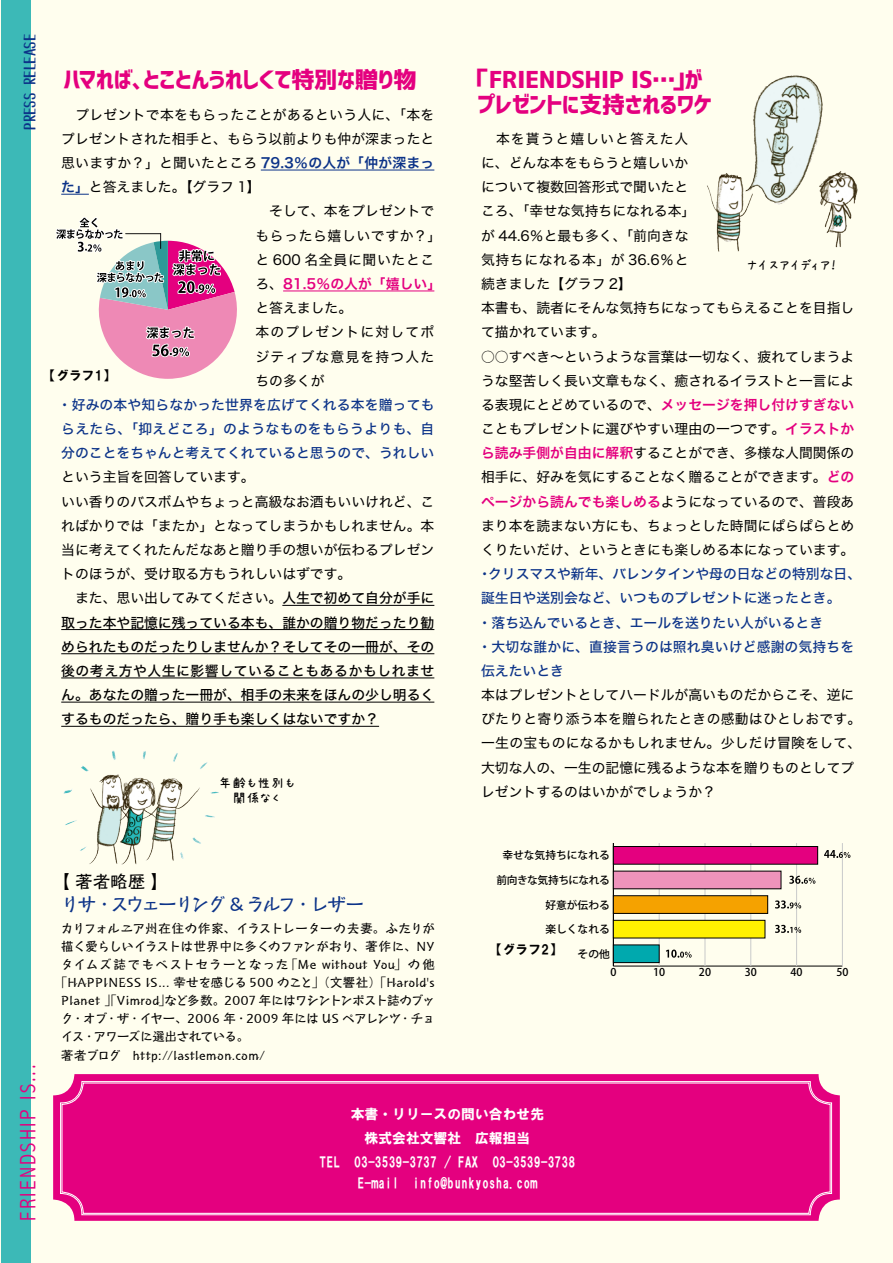
<style>
.page{position:relative;width:893px;height:1263px;background:#fffeee}
.page>*{position:absolute;margin:0;border:0;box-sizing:border-box;transform-origin:0 0}
.t1{font:23.4px "Corporate Logo Bold";letter-spacing:-.025em;color:#e4007f}
.t2{font:300 condensed 22.35px "Abadi";letter-spacing:.1em;color:#e4007f}
.t3{font:18px "Kumoya Std";letter-spacing:-.11em;color:#0c3388}
.t4{font:18px "Kumoya Std";letter-spacing:-.09em;color:#0c3388}
.t5{font:16.95px "Kumoya Std";color:#000}
.t6{font:14.85px "Tanuki Permanent Marker";color:#0c3388}
.t7{font:13.8px/24.2px "Hira Kaku Std N W4";color:#000}
.t8{font:13.8px/24.2px "Hira Kaku Std N W5";color:#0c3388;text-align:justify}
.t9{font:13.8px/24.2px "Hira Kaku Std N W5";color:#000;text-align:justify}
.t10{font:13.8px/21.3px "HG Soei Kakugothic UB";color:#fff}
.t11{font:13.8px "Hira Kaku Std N W6";color:#e4007f}
.t12{font:13.8px/24.2px "Hira Kaku Std N W4";letter-spacing:.085em;color:#000}
.t13{font:13.8px "Hira Kaku Std N W4";letter-spacing:.02em;color:#000}
.t14{font:13.8px/14.9px "AP Japanesefont";color:#000;text-align:center}
.t15{font:13.8px "Hira Kaku Std N W4";letter-spacing:.045em;color:#000}
.t16{font:13.8px "Hira Kaku Std N W4";letter-spacing:.05em;color:#000}
.t17{font:12.75px "HGS Soei Kakugothic UB";color:#000}
.t18{font:12.15px/18px "Kumoya Std";letter-spacing:.02em;color:#000;text-align:right}
.t19{font:12.15px "Kumoya Std";color:#000}
.t20{font:12.15px "Kumoya Std";letter-spacing:.12em;color:#000}
.t21{font:500 10.65px "Koz Go Pr 6 N";color:#000}
.t22{font:500 10.65px "Koz Go Pr 6 N";letter-spacing:-.045em;color:#000}
.s1{font-family:"Hira Kaku Std N W6";color:#0c3388}
.s2{font-family:"Hira Kaku Std N W4";color:#000}
.s3{font-family:"Hira Kaku Std N W5"}
.s4{font-family:"Hira Kaku Std N W6";color:#e4007f}
</style>
<div class="page">
<div style="left:1px;top:0;width:30px;height:1263px;background:#3cb9b7"></div>
<div style="left:53px;top:1074px;width:787px;height:147px;background:#e4007f;border-radius:21px"></div>
<svg style="left:60px;top:1081px;width:772px;height:134px"></svg>
<div style="left:61px;top:1082px;width:770px;height:132px;border:1px solid #fff;border-radius:21px"></div>
<img style="left:707px;top:75px;width:151px;height:177px">
<hr style="left:261px;top:170px;width:173px;height:1px;background:#0c3388">
<svg style="left:61px;top:194px;width:28px;height:1px"></svg>
<hr style="left:283px;top:291px;width:151px;height:1px;background:#e4007f">
<hr style="left:282px;top:605px;width:152px;height:1px;background:#000">
<hr style="left:61px;top:629px;width:373px;height:1px;background:#000">
<hr style="left:61px;top:653px;width:373px;height:1px;background:#000">
<hr style="left:61px;top:678px;width:373px;height:1px;background:#000">
<hr style="left:61px;top:702px;width:373px;height:1px;background:#000">
<hr style="left:61px;top:726px;width:318px;height:1px;background:#000">
<svg style="left:56px;top:217px;width:181px;height:162px"></svg>
<hr style="left:613px;top:966px;width:229px;height:1px;background:#000">
<hr style="left:659px;top:843px;width:1px;height:123px;background:#c9caca">
<hr style="left:705px;top:843px;width:1px;height:123px;background:#c9caca">
<hr style="left:750px;top:843px;width:1px;height:123px;background:#c9caca">
<hr style="left:796px;top:843px;width:1px;height:123px;background:#c9caca">
<hr style="left:842px;top:843px;width:1px;height:123px;background:#c9caca">
<hr style="left:613px;top:843px;width:1px;height:123px;background:#000">
<div style="left:613px;top:846px;width:205px;height:18px;background:#e4007f"></div>
<div style="left:613px;top:846px;width:205px;height:18px;border:1px solid #000"></div>
<div style="left:613px;top:871px;width:168px;height:18px;background:#ef93bb"></div>
<div style="left:613px;top:896px;width:155px;height:17px;background:#f5a200"></div>
<div style="left:613px;top:895px;width:155px;height:18px;border:1px solid #000"></div>
<div style="left:613px;top:920px;width:152px;height:18px;background:#fff100"></div>
<div style="left:613px;top:920px;width:152px;height:18px;border:1px solid #000"></div>
<div style="left:613px;top:945px;width:46px;height:17px;background:#00a9ae"></div>
<div style="left:613px;top:945px;width:46px;height:18px;border:1px solid #000"></div>
<svg style="left:824px;top:850px;width:26px;height:8px"></svg>
<svg style="left:789px;top:876px;width:26px;height:8px"></svg>
<svg style="left:775px;top:900px;width:26px;height:9px"></svg>
<svg style="left:775px;top:925px;width:26px;height:8px"></svg>
<svg style="left:666px;top:949px;width:26px;height:9px"></svg>
<img style="left:63px;top:750px;width:156px;height:115px">
<p class="t6" style="left:22px;top:85px;width:53px;rotate:-90deg">RELEASE</p>
<p class="t6" style="left:22px;top:130px;width:39px;rotate:-90deg">PRESS</p>
<h1 class="t1" style="left:143px;top:64px;width:276px">とことんうれしくて特別な贈り物</h1>
<h1 class="t1" style="left:63px;top:64px;width:93px">ハマれば、</h1>
<p class="t13" style="left:61px;top:104px;width:375px">　プレゼントで本をもらったことがあるという人に、「本を</p>
<p class="t7" style="left:61px;top:127px;width:375px">プレゼントされた相手と、もらう以前よりも仲が深まったと</p>
<p class="t7" style="left:61px;top:151px;width:375px">思いますか？」と聞いたところ <span class="s1">79.3％の人が「仲が深まっ</span></p>
<p class="t7" style="left:61px;top:175px;width:201px"><span class="s1">た」</span>と答えました。【グラフ 1【</p>
<p class="t7" style="left:255px;top:199px;width:180px">　そして、本をプレゼントで</p>
<p class="t15" style="left:255px;top:225px;width:187px">もらったら嬉しいですか?「</p>
<p class="t16" style="left:255px;top:249px;width:180px">と 600 名全員に聞いたとこ</p>
<p class="t11" style="left:255px;top:273px;width:187px"><span class="s2">ろ、</span>81.5％の人が「嬉しい「</p>
<p class="t12" style="left:255px;top:296px;width:180px">と答えました。<br>本のプレゼントに対してポジティブな意見を持つ人たちの多くが</p>
<p class="t8" style="left:58px;top:393px;width:378px">・好みの本や知らなかった世界を広げてくれる本を贈ってもらえたら、「抑えどころ」のようなものをもらうよりも、自分のことをちゃんと考えてくれていると思うので、うれしい</p>
<p class="t7" style="left:61px;top:465px;width:375px">という主旨を回答しています。<br>いい香りのバスボムやちょっと高級なお酒もいいけれど、こればかりでは「またか」となってしまうかもしれません。本当に考えてくれたんだなあと贈り手の想いが伝わるプレゼントのほうが、受け取る方もうれしいはずです。<br>　また、思い出してみてください。<span class="s3">人生で初めて自分が手に</span></p>
<p class="t9" style="left:61px;top:610px;width:375px">取った本や記憶に残っている本も、誰かの贈り物だったり勧められたものだったりしませんか？そしてその一冊が、その後の考え方や人生に影響していることもあるかもしれません。あなたの贈った一冊が、相手の未来をほんの少し明るくするものだったら、贈り手も楽しくはないですか?</p>
<p class="t17" style="left:44px;top:369px;width:73px">【グラフ1【</p>
<p class="t14" style="left:219px;top:775px;width:78px">年齢も性別も関係なく</p>
<h1 class="t1" style="left:466px;top:64px;width:232px">「FRIENDSHIP IS…」</h1>
<h1 class="t1" style="left:684px;top:64px;width:20px">が</h1>
<h1 class="t1" style="left:477px;top:88px;width:236px">プレゼントに支持されるワケ</h1>
<p class="t7" style="left:481px;top:127px;width:375px">　本を貰うと嬉しいと答えた人<br>に、どんな本をもらうと嬉しいか<br>について複数回答形式で聞いたと<br>ころ、「幸せな気持ちになれる本「<br>が 44.6％と最も多く、「前向きな<br>気持ちになれる本」が 36.6％と<br>続きました【グラフ 2【<br>本書も、読者にそんな気持ちになってもらえることを目指して描かれています。</p>
<p class="t7" style="left:481px;top:344px;width:375px">○○すべき～というような言葉は一切なく、疲れてしまうような堅苦しく長い文章もなく、癒されるイラストと一言によ</p>
<p class="t11" style="left:481px;top:394px;width:375px"><span class="s2">る表現にとどめているので、</span>メッセージを押し付けすぎない</p>
<p class="t7" style="left:481px;top:417px;width:375px;text-align:justify">こともプレゼントに選びやすい理由の一つです。<span class="s4">イラストから読み手側が自由に解釈</span>することができ、多様な人間関係の相手に、好みを気にすることなく贈ることができます。<span class="s4">どのページから読んでも楽しめる</span>ようになっているので、普段あまり本を読まない方にも、ちょっとした時間にぱらぱらとめくりたいだけ、というときにも楽しめる本になっています。</p>
<p class="t8" style="left:488px;top:562px;width:375px">クリスマスや新年、バレンタインや母の日などの特別な日、</p>
<p class="t14" style="left:747px;top:258px;width:92px">ナイスアイディア!</p>
<p class="t8" style="left:478px;top:562px;width:378px;text-align:left">・<br>誕生日や送別会など、いつものプレゼントに迷ったとき。<br>・落ち込んでいるとき、エールを送りたい人がいるとき<br>・大切な誰かに、直接言うのは照れ臭いけど感謝の気持ちを伝えたいとき</p>
<p class="t7" style="left:481px;top:683px;width:382px">本はプレゼントとしてハードルが高いものだからこそ、逆にぴたりと寄り添う本を贈られたときの感動はひとしおです。一生の宝ものになるかもしれません。少しだけ冒険をして、大切な人の、一生の記憶に残るような本を贈りものとしてプレゼントするのはいかがでしょうか?</p>
<h2 class="t2" style="left:15px;top:1221px;width:158px;rotate:-90deg">FRIENDSHIP IS...</h2>
<p class="t5" style="left:53px;top:869px;width:117px">【著者略歴【</p>
<h3 class="t3" style="left:111px;top:890px;width:255px">スウェーリング &amp; ラルフ・レザー</h3>
<h3 class="t4" style="left:61px;top:890px;width:54px">リサ・</h3>
<p class="t18" style="left:61px;top:918px;width:375px">カリフォルニア州在住の作家、イラストレーターの夫妻。ふたりが描く愛らしいイラストは世界中に多くのファンがおり、著作に、NY「Me without You」の他</p>
<p class="t20" style="left:61px;top:955px;width:228px">タイムズ誌でもベストセラーとなった</p>
<p class="t18" style="left:55px;top:972px;width:381px">「HAPPINESS IS... 幸せを感じる 500 のこと」（文響社）「Harold s'</p>
<p class="t19" style="left:61px;top:991px;width:375px">Planet 」「Vimrod など多数。2007 年にはワシントンポスト誌のブッ</p>
<p class="t18" style="left:158px;top:990px;width:14px">」</p>
<p class="t18" style="left:61px;top:1009px;width:205px;text-align:left">ク・オブ<br>イス・アワーズに選出されている。<br>著者ブログ　http://lastlemon.com/</p>
<p class="t18" style="left:105px;top:1009px;width:298px">・ザ・イヤー、2006 年・2009 年には US ペアレンツ</p>
<p class="t18" style="left:399px;top:1009px;width:37px">・チョ</p>
<p class="t21" style="left:502px;top:849px;width:109px">幸せな気持ちになれる</p>
<p class="t22" style="left:496px;top:874px;width:115px">前向きな気持ちになれる</p>
<p class="t21" style="left:545px;top:899px;width:66px">好意が伝わる</p>
<p class="t21" style="left:545px;top:923px;width:66px">楽しくなれる</p>
<p class="t17" style="left:490px;top:943px;width:73px">【グラフ2【</p>
<p class="t21" style="left:578px;top:948px;width:34px">その他</p>
<p class="t21" style="left:610px;top:966px;width:8px">0</p>
<p class="t21" style="left:653px;top:966px;width:14px">10</p>
<p class="t21" style="left:699px;top:966px;width:14px">20</p>
<p class="t21" style="left:745px;top:966px;width:14px">30</p>
<p class="t21" style="left:791px;top:966px;width:14px">40</p>
<p class="t21" style="left:836px;top:966px;width:14px">50</p>
<p class="t10" style="left:351px;top:1103px;width:195px">本書・リリースの問い合わせ先</p>
<p class="t10" style="left:365px;top:1127px;width:167px">株式会社文響社　広報担当</p>
<p class="t10" style="left:492px;top:1151px;width:84px">03-3539-3738</p>
<p class="t10" style="left:444px;top:1151px;width:8px">/</p>
<p class="t10" style="left:358px;top:1151px;width:181px;text-indent:-38px">TEL　03-3539-3737<br>-E mail　info@bunkyosha.com</p>
<p class="t10" style="left:458px;top:1151px;width:22px">FAX</p>
</div>
